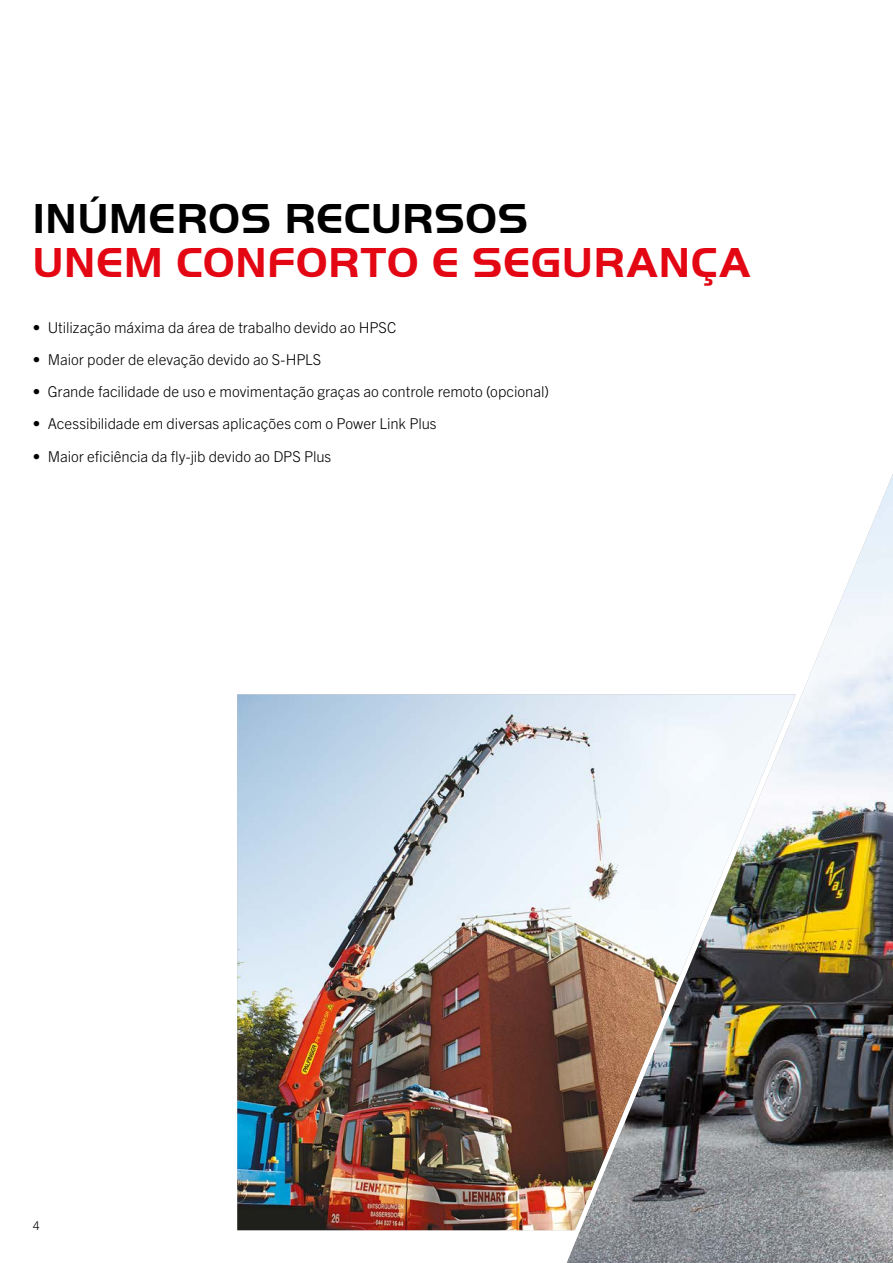
<style>
.page{position:relative;width:893px;height:1263px;background:#fff}
.page>*{position:absolute;margin:0;border:0;box-sizing:border-box;transform-origin:0 0}
._01_Headline_Palf_29{font:700 43.5px "Palfinger Handel Gothic";letter-spacing:.02em;color:#e30613}
._01_Headline_Palf_29-2{font:700 43.5px "Palfinger Handel Gothic";letter-spacing:.02em;color:#000}
._03_Subheadline-Copy{font:300 15px "Trade Gothic Next LT Pro";color:#000}
.t1{font:300 12px "Trade Gothic Next LT Pro";color:#000}
</style>
<div class="page">
<img style="left:567px;top:474px;width:326px;height:789px">
<img style="left:237px;top:694px;width:559px;height:536px">
<p class="_01_Headline_Palf_29-2" style="left:33px;top:194px;width:497px">INÚMEROS RECURSOS</p>
<p class="_01_Headline_Palf_29" style="left:33px;top:238px;width:719px">UNEM CONFORTO E SEGURANÇA</p>
<p class="_03_Subheadline-Copy" style="left:33px;top:317px;width:365px">• Utilização máxima da área de trabalho devido ao HPSC</p>
<p class="_03_Subheadline-Copy" style="left:33px;top:349px;width:290px">• Maior poder de elevação devido ao S-HPLS</p>
<p class="_03_Subheadline-Copy" style="left:33px;top:381px;width:518px">• Grande facilidade de uso e movimentação graças ao controle remoto (opcional)</p>
<p class="_03_Subheadline-Copy" style="left:33px;top:413px;width:405px">• Acessibilidade em diversas aplicações com o Power Link Plus</p>
<p class="_03_Subheadline-Copy" style="left:33px;top:446px;width:300px">• Maior eficiência da fly-jib devido ao DPS Plus</p>
<p class="t1" style="left:33px;top:1217px;width:8px">4</p>
</div>
